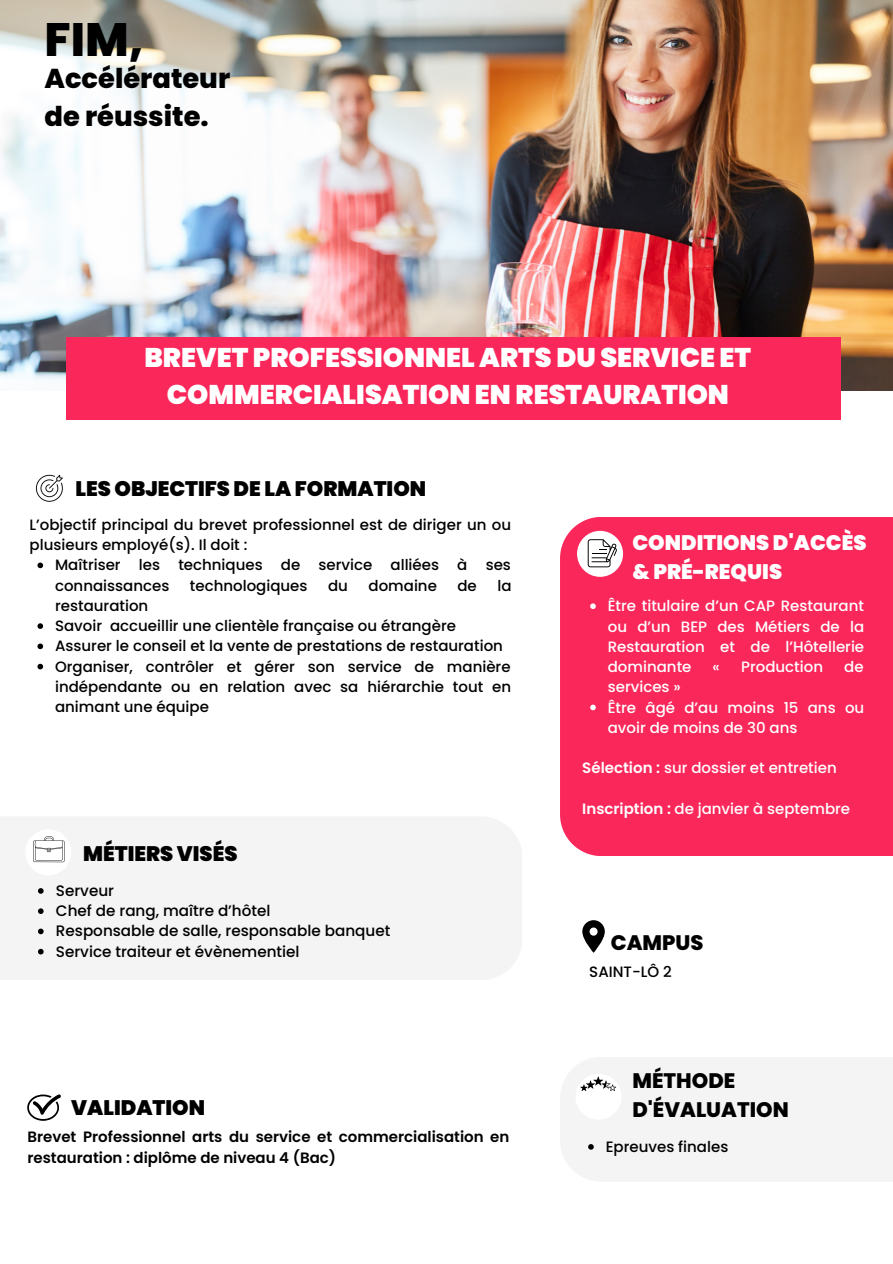
<style>
.page{position:relative;width:893px;height:1264px;background:#fff}
.page>*{position:absolute;margin:0;border:0;box-sizing:border-box;transform-origin:0 0}
.t1{font:800 46.8px "Poppins";color:#000}
.t2{font:800 27.3px/37.8px "Poppins";color:#000}
.t3{font:900 27px/37px "Poppins";color:#fff;text-align:center}
.t4{font:900 21px "Poppins";color:#000}
.t5{font:900 21px/29.2px "Poppins";color:#fff}
.t6{font:800 21px/29.2px "Poppins";color:#000}
.t7{font:500 15.15px/20.2px "Poppins";color:#000}
.t8{font:500 15px/20.2px "Poppins";color:#000}
.t9{font:500 15px/20.2px "Poppins";color:#fff;text-align:justify}
.t10{font:600 15px/20.2px "Poppins";color:#000}
.s1{font-weight:600}
</style>
<div class="page">
<img style="left:0;top:0;width:892px;height:390px">
<div style="left:66px;top:337px;width:774px;height:82px;background:#fa275a"></div>
<div style="left:560px;top:517px;width:332px;height:338px;background:#fa275a"></div>
<div style="left:577px;top:531px;width:46px;height:46px;background:#fff;border-radius:50%"></div>
<svg style="left:587px;top:539px;width:30px;height:28px"></svg>
<div style="left:0;top:817px;width:522px;height:162px;background:#f5f4f4"></div>
<svg style="left:36px;top:475px;width:27px;height:27px"></svg>
<div style="left:25px;top:829px;width:46px;height:46px;background:#fff;border-radius:50%"></div>
<svg style="left:33px;top:836px;width:32px;height:26px"></svg>
<svg style="left:27px;top:1094px;width:34px;height:26px"></svg>
<svg style="left:582px;top:920px;width:22px;height:32px"></svg>
<svg style="left:38px;top:888px;width:6px;height:5px"></svg>
<svg style="left:38px;top:908px;width:6px;height:6px"></svg>
<svg style="left:38px;top:928px;width:6px;height:6px"></svg>
<svg style="left:38px;top:948px;width:6px;height:6px"></svg>
<svg style="left:590px;top:603px;width:5px;height:6px"></svg>
<svg style="left:590px;top:704px;width:5px;height:6px"></svg>
<svg style="left:37px;top:562px;width:6px;height:6px"></svg>
<svg style="left:37px;top:623px;width:6px;height:6px"></svg>
<svg style="left:37px;top:643px;width:6px;height:6px"></svg>
<svg style="left:37px;top:663px;width:6px;height:6px"></svg>
<div style="left:560px;top:1057px;width:332px;height:124px;background:#f5f4f4"></div>
<h1 class="t1" style="left:44px;top:7px;width:101px">FIM,</h1>
<h2 class="t2" style="left:44px;top:59px;width:187px">Accélérateur de réussite.</h2>
<h3 class="t3" style="left:144px;top:339px;width:608px">BREVET PROFESSIONNEL ARTS DU SERVICE ET<br>COMMERCIALISATION EN RESTAURATION</h3>
<h3 class="t4" style="left:75px;top:474px;width:352px">LES OBJECTIFS DE LA FORMATION</h3>
<p class="t8" style="left:30px;top:514px;width:483px">L’objectif principal du brevet professionnel est de diriger un ou plusieurs employé(s). Il doit :</p>
<h3 class="t5" style="left:632px;top:527px;width:235px">CONDITIONS D'ACCÈS &amp; PRÉ-REQUIS</h3>
<p class="t8" style="left:55px;top:555px;width:457px">Maîtriser les techniques de service alliées à ses connaissances</p>
<p class="t8" style="left:190px;top:575px;width:119px">technologiques</p>
<p class="t8" style="left:328px;top:575px;width:21px">du</p>
<p class="t8" style="left:368px;top:575px;width:70px">domaine</p>
<p class="t8" style="left:457px;top:575px;width:21px">de</p>
<p class="t8" style="left:497px;top:575px;width:16px">la</p>
<p class="t8" style="left:55px;top:595px;width:457px">restauration<br>Savoir accueillir une clientèle française ou étrangère Assurer le conseil et la vente de prestations de restauration Organiser, contrôler et gérer son service de manière indépendante ou en relation avec sa hiérarchie tout en animant une équipe</p>
<p class="t9" style="left:607px;top:596px;width:258px">Être titulaire d’un CAP Restaurant ou d’un BEP des Métiers de la Restauration et de l’Hôtellerie dominante</p>
<p class="t9" style="left:712px;top:656px;width:9px">«</p>
<p class="t9" style="left:741px;top:656px;width:83px">Production</p>
<p class="t9" style="left:844px;top:656px;width:21px">de</p>
<p class="t9" style="left:607px;top:677px;width:258px;text-align:left">services »<br>Être âgé d’au moins 15 ans ou avoir de moins de 30 ans</p>
<p class="t9" style="left:582px;top:757px;width:256px"><span class="s1">Sélection :</span> sur dossier et entretien</p>
<p class="t9" style="left:582px;top:798px;width:269px"><span class="s1">Inscription :</span> de janvier à septembre</p>
<h3 class="t4" style="left:83px;top:839px;width:156px">MÉTIERS VISÉS</h3>
<p class="t7" style="left:56px;top:880px;width:336px">Serveur<br>Chef de rang, maître d’hôtel<br>Responsable de salle, responsable banquet<br>Service traiteur et évènementiel</p>
<h3 class="t4" style="left:71px;top:1092px;width:135px">VALIDATION</h3>
<p class="t10" style="left:27px;top:1127px;width:483px">Brevet Professionnel arts du service et commercialisation en restauration : diplôme de niveau 4 (Bac)</p>
<h3 class="t6" style="left:610px;top:928px;width:94px">CAMPUS</h3>
<p class="t8" style="left:589px;top:961px;width:84px">SAINT-LÔ 2</p>
<h3 class="t6" style="left:632px;top:1066px;width:158px">MÉTHODE<br>D'ÉVALUATION</h3>
<p class="t8" style="left:605px;top:1136px;width:124px">Epreuves finales</p>
</div>
